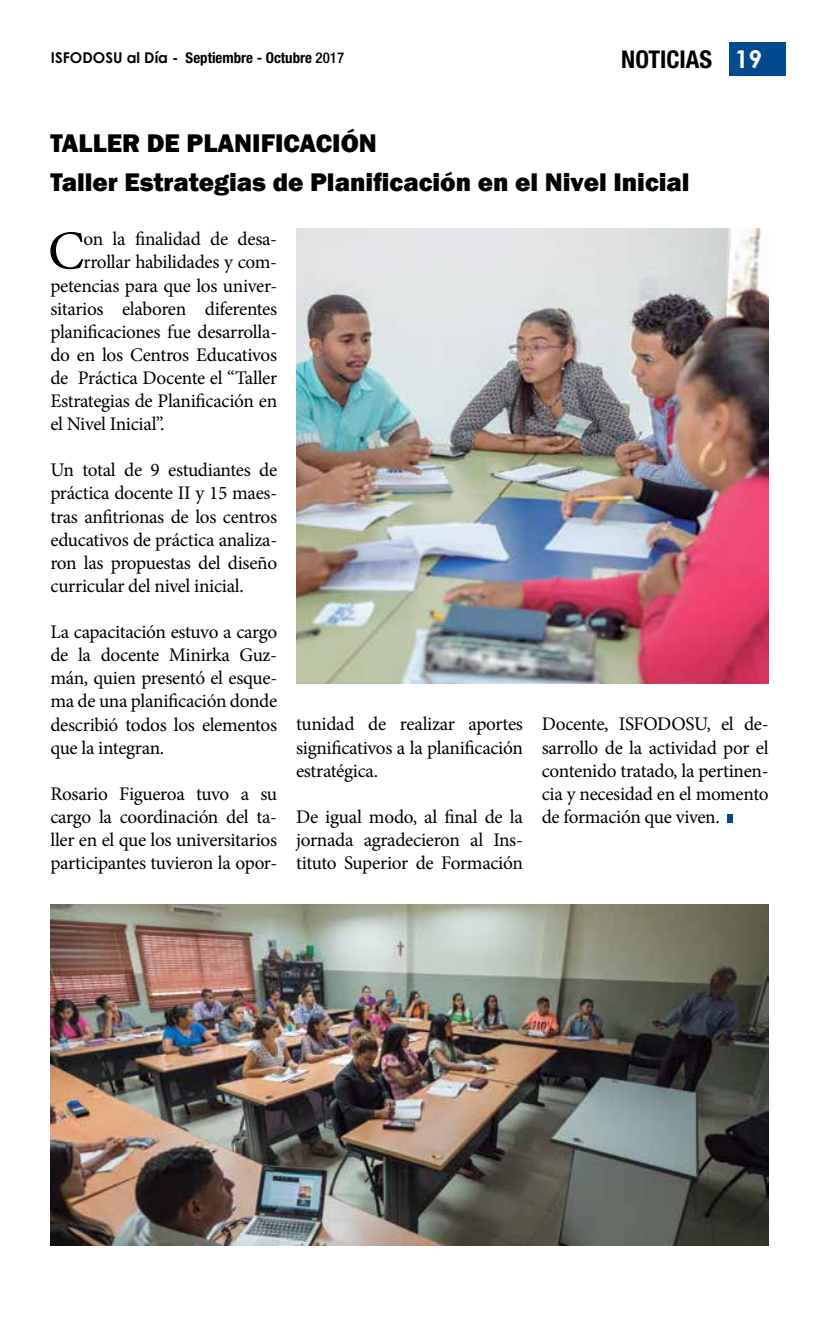
<style>
.page{position:relative;width:819px;height:1336px;background:#fff}
.page>*{position:absolute;margin:0;border:0;box-sizing:border-box;transform-origin:0 0}
.t1{font:54.77px "Minion Pro";color:#000}
.t2{font:800 26.25px/38.5px "Franklin Gothic";color:#000}
.t3{font:700 condensed 24.5px "Helvetica Neue";color:#000}
.t4{font:19.25px/23.1px "Minion Pro";letter-spacing:-.015em;color:#000;text-align:justify}
.t5{font:700 condensed 14.88px "Helvetica Neue";color:#000}
.s1{font-family:"Century Gothic";font-stretch:normal}
.s2{font-weight:500}
.s3{font-family:"Century Gothic";font-stretch:normal;color:#fff}
</style>
<div class="page">
<div style="left:729px;top:42px;width:57px;height:34px;background:#004a8d"></div>
<div style="left:728px;top:814px;width:5px;height:9px;background:#004a8d"></div>
<img style="left:296px;top:229px;width:473px;height:454px">
<img style="left:50px;top:904px;width:719px;height:341px">
<p class="t5" style="left:51px;top:48px;width:295px"><span class="s1">ISFODOSU al Día -</span> Septiembre - Octubre <span class="s2">2017</span></p>
<p class="t3" style="left:621px;top:45px;width:143px">noticias <span class="s3">19</span></p>
<h2 class="t2" style="left:50px;top:124px;width:641px">TALLER DE PLANIFICACIóN<br>Taller Estrategias de Planificación en el Nivel Inicial</h2>
<h1 class="t1" style="left:48px;top:214px;width:38px">C</h1>
<p class="t4" style="left:83px;top:228px;width:195px">on la finalidad de desa-</p>
<p class="t4" style="left:83px;top:251px;width:195px">rrollar habilidades y com-</p>
<p class="t4" style="left:50px;top:274px;width:228px">petencias para que los univer-</p>
<p class="t4" style="left:50px;top:297px;width:228px">sitarios elaboren diferentes</p>
<p class="t4" style="left:50px;top:320px;width:228px">planificaciones fue desarrolla-</p>
<p class="t4" style="left:50px;top:343px;width:228px">do en los Centros Educativos</p>
<p class="t4" style="left:50px;top:366px;width:228px">de Práctica Docente el “Taller</p>
<p class="t4" style="left:50px;top:389px;width:228px">Estrategias de Planificación en</p>
<p class="t4" style="left:50px;top:412px;width:116px">el Nivel Inicial”.</p>
<p class="t4" style="left:50px;top:459px;width:228px">Un total de 9 estudiantes de práctica docente II y 15 maes&shy;tras anfitrionas de los centros educativos de práctica analiza&shy;ron las propuestas del diseño curricular del nivel inicial.</p>
<p class="t4" style="left:50px;top:620px;width:228px">La capacitación estuvo a cargo de la docente Minirka Guz&shy;mán, quien presentó el esque&shy;ma de una planificación donde describió todos los elementos que la integran.</p>
<p class="t4" style="left:50px;top:782px;width:228px">Rosario Figueroa tuvo a su cargo la coordinación del ta&shy;ller en el que los universitarios participantes tuvieron la opor-</p>
<p class="t4" style="left:296px;top:713px;width:228px">tunidad de realizar aportes significativos a la planificación estratégica.</p>
<p class="t4" style="left:296px;top:805px;width:228px">De igual modo, al final de la jornada agradecieron al Ins&shy;tituto Superior de Formación</p>
<p class="t4" style="left:542px;top:713px;width:228px">Docente, ISFODOSU, el de&shy;sarrollo de la actividad por el contenido tratado, la pertinen&shy;cia y necesidad en el momento de formación que viven.</p>
</div>
